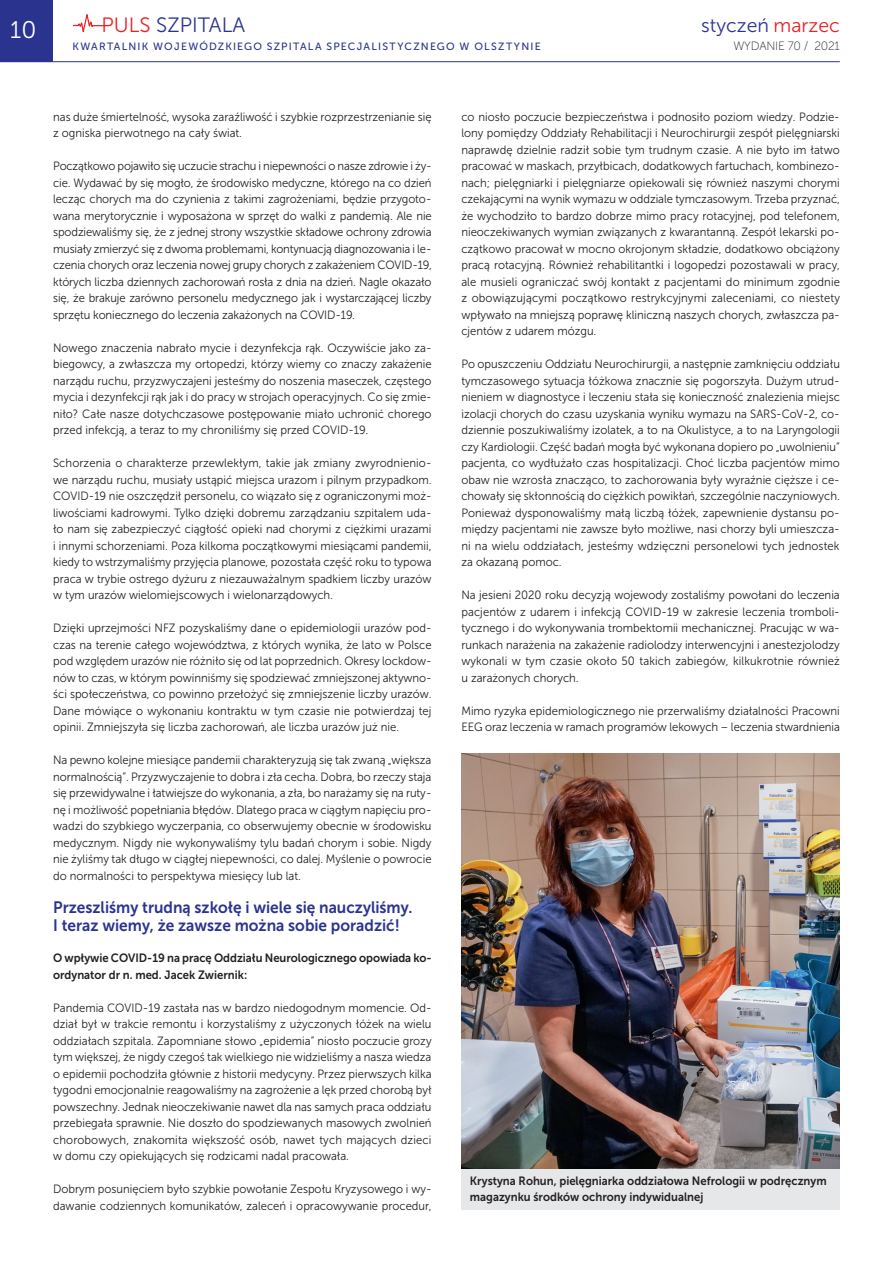
<style>
.page{position:relative;width:893px;height:1263px;background:#fff}
.page>*{position:absolute;margin:0;border:0;box-sizing:border-box;transform-origin:0 0}
.t1{font:24px "Museo Sans 300";color:#fff}
.t2{font:20.7px "Museo Sans 300";color:#2a348f}
.t3{font:19.5px "Museo Sans 300";color:#2a348f}
.t4{font:16.5px/18px "Museo Sans 700";color:#2a348f;scale:.94 1}
.t5{font:12px/16.5px "Museo Sans 300";color:#231f20;text-align:justify;scale:.94 1}
.t6{font:12px/16.5px "Museo Sans 700";color:#231f20;scale:.94 1}
.t7{font:12px "Museo Sans 100";letter-spacing:-.02em;color:#231f20}
.t8{font:10.5px "Museo Sans 500";letter-spacing:.115em;color:#2a348f}
.s1{color:#ec2125}
</style>
<div class="page">
<div style="left:0;top:0;width:53px;height:62px;background:#2a348f"></div>
<hr style="left:0;top:61px;width:840px;height:1px;background:#2a348f">
<svg style="left:72px;top:14px;width:34px;height:18px"></svg>
<div style="left:461px;top:1168px;width:379px;height:42px;background:#e6e7e9"></div>
<img style="left:461px;top:754px;width:379px;height:414px">
<h1 class="t1" style="left:10px;top:16px;width:28px">10</h1>
<h2 class="t2" style="left:101px;top:14px;width:145px"><span class="s1">PULS</span> SZPITALA</h2>
<p class="t8" style="left:72px;top:41px;width:470px">KWARTALNIK WOJEWÓDZKIEGO SZPITALA SPECJALISTYCZNEGO W OLSZTYNIE</p>
<h3 class="t3" style="left:701px;top:14px;width:140px">styczeń <span class="s1">marzec</span></h3>
<p class="t7" style="left:733px;top:39px;width:108px">WYDANIE 70 / 2021</p>
<p class="t5" style="left:53px;top:108px;width:404px">nas duże śmiertelność, wysoka zaraźliwość i szybkie rozprzestrzenianie się z ogniska pierwotnego na cały świat.</p>
<p class="t5" style="left:53px;top:158px;width:404px">Początkowo pojawiło się uczucie strachu i niepewności o nasze zdrowie i ży&shy;cie. Wydawać by się mogło, że środowisko medyczne, którego na co dzień lecząc chorych ma do czynienia z takimi zagrożeniami, będzie przygoto&shy;wana merytorycznie i wyposażona w sprzęt do walki z pandemią. Ale nie spodziewaliśmy się, że z jednej strony wszystkie składowe ochrony zdrowia musiały zmierzyć się z dwoma problemami, kontynuacją diagnozowania i le&shy;czenia chorych oraz leczenia nowej grupy chorych z zakażeniem COVID-19, których liczba dziennych zachorowań rosła z dnia na dzień. Nagle okazało się, że brakuje zarówno personelu medycznego jak i wystarczającej liczby sprzętu koniecznego do leczenia zakażonych na COVID-19.</p>
<p class="t5" style="left:53px;top:339px;width:404px">Nowego znaczenia nabrało mycie i dezynfekcja rąk. Oczywiście jako za&shy;biegowcy, a zwłaszcza my ortopedzi, którzy wiemy co znaczy zakażenie narządu ruchu, przyzwyczajeni jesteśmy do noszenia maseczek, częstego mycia i dezynfekcji rąk jak i do pracy w strojach operacyjnych. Co się zmie&shy;niło? Całe nasze dotychczasowe postępowanie miało uchronić chorego przed infekcją, a teraz to my chroniliśmy się przed COVID-19.</p>
<p class="t5" style="left:53px;top:455px;width:404px">Schorzenia o charakterze przewlekłym, takie jak zmiany zwyrodnienio&shy;we narządu ruchu, musiały ustąpić miejsca urazom i pilnym przypadkom.<br>COVID-19 nie oszczędził personelu, co wiązało się z ograniczonymi moż&shy;liwościami kadrowymi. Tylko dzięki dobremu zarządzaniu szpitalem uda&shy;ło nam się zabezpieczyć ciągłość opieki nad chorymi z ciężkimi urazami i innymi schorzeniami. Poza kilkoma początkowymi miesiącami pandemii, kiedy to wstrzymaliśmy przyjęcia planowe, pozostała część roku to typowa praca w trybie ostrego dyżuru z niezauważalnym spadkiem liczby urazów w tym urazów wielomiejscowych i wielonarządowych.</p>
<p class="t5" style="left:53px;top:620px;width:404px">Dzięki uprzejmości NFZ pozyskaliśmy dane o epidemiologii urazów pod&shy;czas na terenie całego województwa, z których wynika, że lato w Polsce pod względem urazów nie różniło się od lat poprzednich. Okresy lockdow&shy;nów to czas, w którym powinniśmy się spodziewać zmniejszonej aktywno&shy;ści społeczeństwa, co powinno przełożyć się zmniejszenie liczby urazów.<br>Dane mówiące o wykonaniu kontraktu w tym czasie nie potwierdzaj tej opinii. Zmniejszyła się liczba zachorowań, ale liczba urazów już nie.</p>
<p class="t5" style="left:53px;top:752px;width:404px">Na pewno kolejne miesiące pandemii charakteryzują się tak zwaną „większa normalnością”. Przyzwyczajenie to dobra i zła cecha. Dobra, bo rzeczy staja się przewidywalne i łatwiejsze do wykonania, a zła, bo narażamy się na ruty&shy;nę i możliwość popełniania błędów. Dlatego praca w ciągłym napięciu pro&shy;wadzi do szybkiego wyczerpania, co obserwujemy obecnie w środowisku medycznym. Nigdy nie wykonywaliśmy tylu badań chorym i sobie. Nigdy nie żyliśmy tak długo w ciągłej niepewności, co dalej. Myślenie o powrocie do normalności to perspektywa miesięcy lub lat.</p>
<h3 class="t4" style="left:53px;top:898px;width:384px">Przeszliśmy trudną szkołę i wiele się nauczyliśmy.<br>I teraz wiemy, że zawsze można sobie poradzić!</h3>
<p class="t6" style="left:53px;top:950px;width:404px">O wpływie COVID-19 na pracę Oddziału Neurologicznego opowiada ko&shy;ordynator dr n. med. Jacek Zwiernik:</p>
<p class="t5" style="left:53px;top:999px;width:404px">Pandemia COVID-19 zastała nas w bardzo niedogodnym momencie. Od&shy;dział był w trakcie remontu i korzystaliśmy z użyczonych łóżek na wielu oddziałach szpitala. Zapomniane słowo „epidemia” niosło poczucie grozy tym większej, że nigdy czegoś tak wielkiego nie widzieliśmy a nasza wiedza o epidemii pochodziła głównie z historii medycyny. Przez pierwszych kilka tygodni emocjonalnie reagowaliśmy na zagrożenie a lęk przed chorobą był powszechny. Jednak nieoczekiwanie nawet dla nas samych praca oddziału przebiegała sprawnie. Nie doszło do spodziewanych masowych zwolnień chorobowych, znakomita większość osób, nawet tych mających dzieci w domu czy opiekujących się rodzicami nadal pracowała.</p>
<p class="t5" style="left:53px;top:1181px;width:404px">Dobrym posunięciem było szybkie powołanie Zespołu Kryzysowego i wy&shy;dawanie codziennych komunikatów, zaleceń i opracowywanie procedur,</p>
<p class="t5" style="left:461px;top:108px;width:404px">co niosło poczucie bezpieczeństwa i podnosiło poziom wiedzy. Podzie&shy;lony pomiędzy Oddziały Rehabilitacji i Neurochirurgii zespół pielęgniarski naprawdę dzielnie radził sobie tym trudnym czasie. A nie było im łatwo pracować w maskach, przyłbicach, dodatkowych fartuchach, kombinezo&shy;nach; pielęgniarki i pielęgniarze opiekowali się również naszymi chorymi czekającymi na wynik wymazu w oddziale tymczasowym. Trzeba przyznać, że wychodziło to bardzo dobrze mimo pracy rotacyjnej, pod telefonem, nieoczekiwanych wymian związanych z kwarantanną. Zespół lekarski po&shy;czątkowo pracował w mocno okrojonym składzie, dodatkowo obciążony pracą rotacyjną. Również rehabilitantki i logopedzi pozostawali w pracy, ale musieli ograniczać swój kontakt z pacjentami do minimum zgodnie z obowiązującymi początkowo restrykcyjnymi zaleceniami, co niestety wpływało na mniejszą poprawę kliniczną naszych chorych, zwłaszcza pa&shy;cjentów z udarem mózgu.</p>
<p class="t5" style="left:461px;top:356px;width:404px">Po opuszczeniu Oddziału Neurochirurgii, a następnie zamknięciu oddziału tymczasowego sytuacja łóżkowa znacznie się pogorszyła. Dużym utrud&shy;nieniem w diagnostyce i leczeniu stała się konieczność znalezienia miejsc izolacji chorych do czasu uzyskania wyniku wymazu na SARS-CoV-2, co&shy;dziennie poszukiwaliśmy izolatek, a to na Okulistyce, a to na Laryngologii czy Kardiologii. Część badań mogła być wykonana dopiero po „uwolnieniu” pacjenta, co wydłużało czas hospitalizacji. Choć liczba pacjentów mimo obaw nie wzrosła znacząco, to zachorowania były wyraźnie cięższe i ce&shy;chowały się skłonnością do ciężkich powikłań, szczególnie naczyniowych.<br>Ponieważ dysponowaliśmy małą liczbą łóżek, zapewnienie dystansu po&shy;między pacjentami nie zawsze było możliwe, nasi chorzy byli umieszcza&shy;ni na wielu oddziałach, jesteśmy wdzięczni personelowi tych jednostek za okazaną pomoc.</p>
<p class="t5" style="left:461px;top:587px;width:404px">Na jesieni 2020 roku decyzją wojewody zostaliśmy powołani do leczenia pacjentów z udarem i infekcją COVID-19 w zakresie leczenia tromboli&shy;tycznego i do wykonywania trombektomii mechanicznej. Pracując w wa&shy;runkach narażenia na zakażenie radiolodzy interwencyjni i anestezjolodzy wykonali w tym czasie około 50 takich zabiegów, kilkukrotnie również u zarażonych chorych.</p>
<p class="t5" style="left:461px;top:702px;width:404px">Mimo ryzyka epidemiologicznego nie przerwaliśmy działalności Pracowni<br>EEG oraz leczenia w ramach programów lekowych – leczenia stwardnienia</p>
<p class="t6" style="left:470px;top:1172px;width:381px">Krystyna Rohun, pielęgniarka oddziałowa Nefrologii w podręcznym magazynku środków ochrony indywidualnej</p>
</div>
